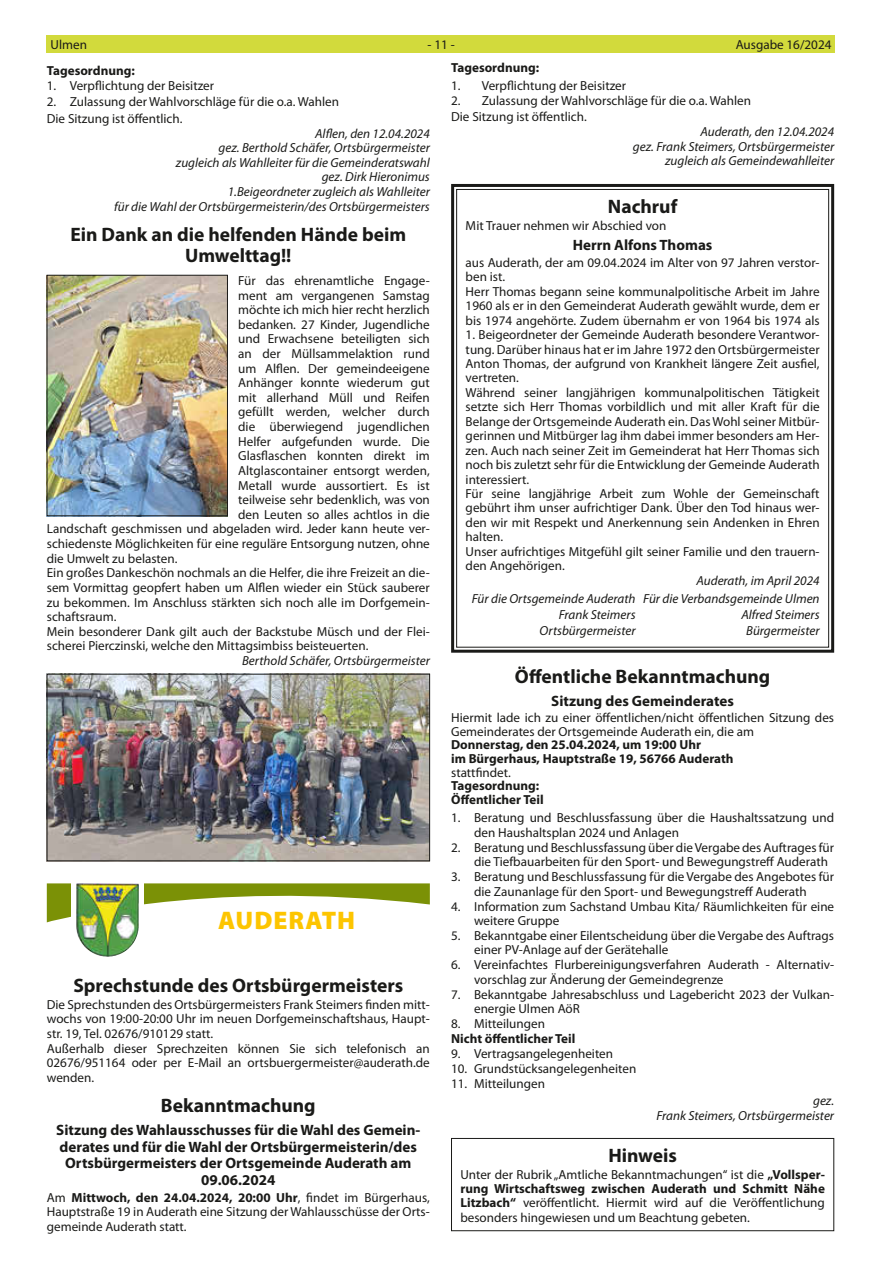
<style>
.page{position:relative;width:881px;height:1263px;background:#fff}
.page>*{position:absolute;margin:0;border:0;box-sizing:border-box;transform-origin:0 0}
.t1{font:900 25.5px "Myriad Pro";letter-spacing:.04em;color:#fdc500}
.t2{font:700 19.5px/21.6px "Myriad Pro";color:#1a1a18;text-align:center}
.t3{font:700 15px/16.6px "Myriad Pro";color:#1a1a18;text-align:center}
.t4{font:13.2px/14.4px "Myriad Pro";color:#1a1a18}
.t5{font:italic 13.2px/14.5px "Myriad Pro";color:#1a1a18;text-align:right}
.t6{font:700 13.2px/13.6px "Myriad Pro";color:#1a1a18}
.s1{font-weight:700}
</style>
<div class="page">
<div style="left:46px;top:35px;width:788px;height:17px;background:#d2da3c"></div>
<svg style="left:451px;top:184px;width:384px;height:469px"></svg>
<div style="left:451px;top:1138px;width:382px;height:93px;border:1px solid #1a1a18"></div>
<img style="left:49px;top:277px;width:176px;height:237px">
<div style="left:47px;top:275px;width:180px;height:241px;border:1px solid #1a1a18"></div>
<img style="left:49px;top:676px;width:378px;height:183px">
<div style="left:47px;top:674px;width:382px;height:187px;border:1px solid #1a1a18"></div>
<svg style="left:47px;top:883px;width:382px;height:39px"></svg>
<svg style="left:71px;top:883px;width:73px;height:52px"></svg>
<img style="left:76px;top:886px;width:61px;height:71px">
<p class="t4" style="left:50px;top:37px;width:38px">Ulmen</p>
<p class="t4" style="left:427px;top:37px;width:29px">- 11 -</p>
<p class="t4" style="left:735px;top:37px;width:97px">Ausgabe 16/2024</p>
<p class="t6" style="left:451px;top:60px;width:89px">Tagesordnung:</p>
<p class="t4" style="left:451px;top:78px;width:176px">1. Verpflichtung der Beisitzer</p>
<p class="t4" style="left:451px;top:92px;width:301px;line-height:16.8px">2. Zulassung der Wahlvorschläge für die o.a. Wahlen<br>Die Sitzung ist öffentlich.</p>
<p class="t5" style="left:632px;top:124px;width:203px">Auderath, den 12.04.2024<br>gez. Frank Steimers, Ortsbürgermeister zugleich als Gemeindewahlleiter</p>
<h2 class="t2" style="left:607px;top:195px;width:71px">Nachruf</h2>
<p class="t4" style="left:465px;top:218px;width:202px">Mit Trauer nehmen wir Abschied von</p>
<p class="t3" style="left:572px;top:237px;width:141px">Herrn Alfons Thomas</p>
<p class="t4" style="left:465px;top:255px;width:355px">aus Auderath, der am 09.04.2024 im Alter von 97 Jahren verstor&shy;ben ist.<br>Herr Thomas begann seine kommunalpolitische Arbeit im Jahre 1960 als er in den Gemeinderat Auderath gewählt wurde, dem er bis 1974 angehörte. Zudem übernahm er von 1964 bis 1974 als</p>
<p class="t4" style="left:465px;top:327px;width:355px">1. Beigeordneter der Gemeinde Auderath besondere Verantwor&shy;tung. Darüber hinaus hat er im Jahre 1972 den Ortsbürgermeister Anton Thomas, der aufgrund von Krankheit längere Zeit ausfiel, vertreten.<br>Während seiner langjährigen kommunalpolitischen Tätigkeit setzte sich Herr Thomas vorbildlich und mit aller Kraft für die Belange der Ortsgemeinde Auderath ein. Das Wohl seiner Mitbür&shy;gerinnen und Mitbürger lag ihm dabei immer besonders am Her&shy;zen. Auch nach seiner Zeit im Gemeinderat hat Herr Thomas sich noch bis zuletzt sehr für die Entwicklung der Gemeinde Auderath interessiert.<br>Für seine langjährige Arbeit zum Wohle der Gemeinschaft gebührt ihm unser aufrichtiger Dank. Über den Tod hinaus wer&shy;den wir mit Respekt und Anerkennung sein Andenken in Ehren halten.<br>Unser aufrichtiges Mitgefühl gilt seiner Familie und den trauern&shy;den Angehörigen.</p>
<p class="t5" style="left:471px;top:570px;width:349px;line-height:18.9px">Auderath, im April 2024<br>Für die Ortsgemeinde Auderath Für die Verbandsgemeinde Ulmen</p>
<p class="t5" style="left:558px;top:607px;width:78px">Frank Steimers</p>
<p class="t5" style="left:741px;top:607px;width:80px">Alfred Steimers</p>
<p class="t5" style="left:539px;top:623px;width:97px">Ortsbürgermeister</p>
<p class="t5" style="left:745px;top:623px;width:75px">Bürgermeister</p>
<h2 class="t2" style="left:514px;top:665px;width:257px">Öffentliche Bekanntmachung</h2>
<p class="t3" style="left:551px;top:692px;width:184px">Sitzung des Gemeinderates</p>
<p class="t4" style="left:451px;top:710px;width:384px;line-height:13.6px">Hiermit lade ich zu einer öffentlichen/nicht öffentlichen Sitzung des<br>Gemeinderates der Ortsgemeinde Auderath ein, die am</p>
<p class="t6" style="left:451px;top:737px;width:284px">Donnerstag, den 25.04.2024, um 19:00 Uhr<br>im Bürgerhaus, Hauptstraße 19, 56766 Auderath</p>
<p class="t4" style="left:451px;top:765px;width:60px">stattfindet.</p>
<p class="t6" style="left:451px;top:779px;width:94px">Tagesordnung:<br>Öffentlicher Teil</p>
<p class="t4" style="left:474px;top:810px;width:361px;text-indent:-23px">1. Beratung und Beschlussfassung über die Haushaltssatzung und den Haushaltsplan 2024 und Anlagen</p>
<p class="t4" style="left:474px;top:840px;width:361px;text-indent:-23px">2. Beratung und Beschlussfassung über die Vergabe des Auftrages für die Tiefbauarbeiten für den Sport- und Bewegungstreff Auderath</p>
<p class="t4" style="left:451px;top:869px;width:384px;text-align:center">3. Beratung und Beschlussfassung für die Vergabe des Angebotes für die Zaunanlage für den Sport- und Bewegungstreff Auderath</p>
<p class="t4" style="left:474px;top:899px;width:361px;text-indent:-23px">4. Information zum Sachstand Umbau Kita/ Räumlichkeiten für eine weitere Gruppe</p>
<p class="t4" style="left:474px;top:928px;width:361px;text-indent:-23px">5. Bekanntgabe einer Eilentscheidung über die Vergabe des Auftrags einer PV-Anlage auf der Gerätehalle</p>
<p class="t4" style="left:474px;top:957px;width:361px;text-indent:-23px">6. Vereinfachtes Flurbereinigungsverfahren Auderath - Alternativ&shy;vorschlag zur Änderung der Gemeindegrenze</p>
<p class="t4" style="left:474px;top:987px;width:361px;text-indent:-23px">7. Bekanntgabe Jahresabschluss und Lagebericht 2023 der Vulkan&shy;energie Ulmen AöR</p>
<p class="t4" style="left:451px;top:1016px;width:95px">8. Mitteilungen</p>
<p class="t6" style="left:451px;top:1031px;width:126px">Nicht öffentlicher Teil</p>
<p class="t4" style="left:451px;top:1046px;width:163px">9. Vertragsangelegenheiten</p>
<p class="t4" style="left:451px;top:1061px;width:187px">10. Grundstücksangelegenheiten</p>
<p class="t4" style="left:451px;top:1076px;width:95px">11. Mitteilungen</p>
<p class="t5" style="left:656px;top:1093px;width:179px">gez.<br>Frank Steimers, Ortsbürgermeister</p>
<h2 class="t2" style="left:608px;top:1144px;width:70px">Hinweis</h2>
<p class="t4" style="left:460px;top:1167px;width:366px;text-align:justify">Unter der Rubrik „Amtliche Bekanntmachungen“ ist die <span class="s1">„Vollsper&shy;rung Wirtschaftsweg zwischen Auderath und Schmitt Nähe Litzbach“</span> veröffentlicht. Hiermit wird auf die Veröffentlichung besonders hingewiesen und um Beachtung gebeten.</p>
<p class="t6" style="left:47px;top:63px;width:89px">Tagesordnung:</p>
<p class="t4" style="left:47px;top:79px;width:169px">1. Verpflichtung der Beisitzer</p>
<p class="t4" style="left:47px;top:93px;width:294px;line-height:16.6px">2. Zulassung der Wahlvorschläge für die o.a. Wahlen<br>Die Sitzung ist öffentlich.</p>
<p class="t5" style="left:114px;top:126px;width:317px">Alflen, den 12.04.2024<br>gez. Berthold Schäfer, Ortsbürgermeister<br>zugleich als Wahlleiter für die Gemeinderatswahl<br>gez. Dirk Hieronimus<br>1.Beigeordneter zugleich als Wahlleiter<br>für die Wahl der Ortsbürgermeisterin/des Ortsbürgermeisters</p>
<h2 class="t2" style="left:70px;top:223px;width:337px">Ein Dank an die helfenden Hände beim<br>Umwelttag!!</h2>
<p class="t4" style="left:238px;top:273px;width:193px">Für das ehrenamtliche Engage-</p>
<p class="t4" style="left:238px;top:288px;width:193px">ment am vergangenen Samstag</p>
<p class="t4" style="left:238px;top:302px;width:193px">möchte ich mich hier recht herzlich</p>
<p class="t4" style="left:238px;top:317px;width:193px">bedanken. 27 Kinder, Jugendliche</p>
<p class="t4" style="left:238px;top:331px;width:193px">und Erwachsene beteiligten sich</p>
<p class="t4" style="left:238px;top:346px;width:193px">an der Müllsammelaktion rund</p>
<p class="t4" style="left:238px;top:361px;width:193px">um Alflen. Der gemeindeeigene</p>
<p class="t4" style="left:238px;top:375px;width:193px">Anhänger konnte wiederum gut</p>
<p class="t4" style="left:238px;top:390px;width:193px">mit allerhand Müll und Reifen</p>
<p class="t4" style="left:238px;top:405px;width:193px">gefüllt werden, welcher durch</p>
<p class="t4" style="left:238px;top:419px;width:193px">die überwiegend jugendlichen</p>
<p class="t4" style="left:238px;top:434px;width:193px">Helfer aufgefunden wurde. Die</p>
<p class="t4" style="left:238px;top:448px;width:193px">Glasflaschen konnten direkt im</p>
<p class="t4" style="left:238px;top:463px;width:193px">Altglascontainer entsorgt werden,</p>
<p class="t4" style="left:238px;top:478px;width:193px">Metall wurde aussortiert. Es ist</p>
<p class="t4" style="left:238px;top:492px;width:193px">teilweise sehr bedenklich, was von</p>
<p class="t4" style="left:238px;top:507px;width:193px">den Leuten so alles achtlos in die</p>
<p class="t4" style="left:47px;top:522px;width:384px">Landschaft geschmissen und abgeladen wird. Jeder kann heute ver-</p>
<p class="t4" style="left:47px;top:536px;width:384px">schiedenste Möglichkeiten für eine reguläre Entsorgung nutzen, ohne</p>
<p class="t4" style="left:47px;top:551px;width:131px">die Umwelt zu belasten.</p>
<p class="t4" style="left:47px;top:565px;width:384px">Ein großes Dankeschön nochmals an die Helfer, die ihre Freizeit an die-</p>
<p class="t4" style="left:47px;top:580px;width:384px">sem Vormittag geopfert haben um Alflen wieder ein Stück sauberer</p>
<p class="t4" style="left:47px;top:595px;width:384px">zu bekommen. Im Anschluss stärkten sich noch alle im Dorfgemein-</p>
<p class="t4" style="left:47px;top:609px;width:70px">schaftsraum.</p>
<p class="t4" style="left:47px;top:624px;width:384px">Mein besonderer Dank gilt auch der Backstube Müsch und der Flei-</p>
<p class="t4" style="left:47px;top:639px;width:322px">scherei Pierczinski, welche den Mittagsimbiss beisteuerten.</p>
<p class="t5" style="left:242px;top:653px;width:189px">Berthold Schäfer, Ortsbürgermeister</p>
<h1 class="t1" style="left:218px;top:904px;width:138px">AUDERATH</h1>
<h2 class="t2" style="left:73px;top:974px;width:331px">Sprechstunde des Ortsbürgermeisters</h2>
<p class="t4" style="left:47px;top:997px;width:384px">Die Sprechstunden des Ortsbürgermeisters Frank Steimers finden mitt&shy;wochs von 19:00-20:00 Uhr im neuen Dorfgemeinschaftshaus, Haupt&shy;str. 19, Tel. 02676/910129 statt.<br>Außerhalb dieser Sprechzeiten können Sie sich telefonisch an 02676/951164 oder per E-Mail an ortsbuergermeister@auderath.de wenden.</p>
<h2 class="t2" style="left:161px;top:1094px;width:156px">Bekanntmachung</h2>
<p class="t3" style="left:56px;top:1121px;width:365px">Sitzung des Wahlausschusses für die Wahl des Gemein&shy;derates und für die Wahl der Ortsbürgermeisterin/des Ortsbürgermeisters der Ortsgemeinde Auderath am 09.06.2024</p>
<p class="t4" style="left:47px;top:1190px;width:384px;text-align:justify">Am <span class="s1">Mittwoch, den 24.04.2024, 20:00 Uhr</span>, findet im Bürgerhaus, Hauptstraße 19 in Auderath eine Sitzung der Wahlausschüsse der Orts&shy;gemeinde Auderath statt.</p>
</div>
